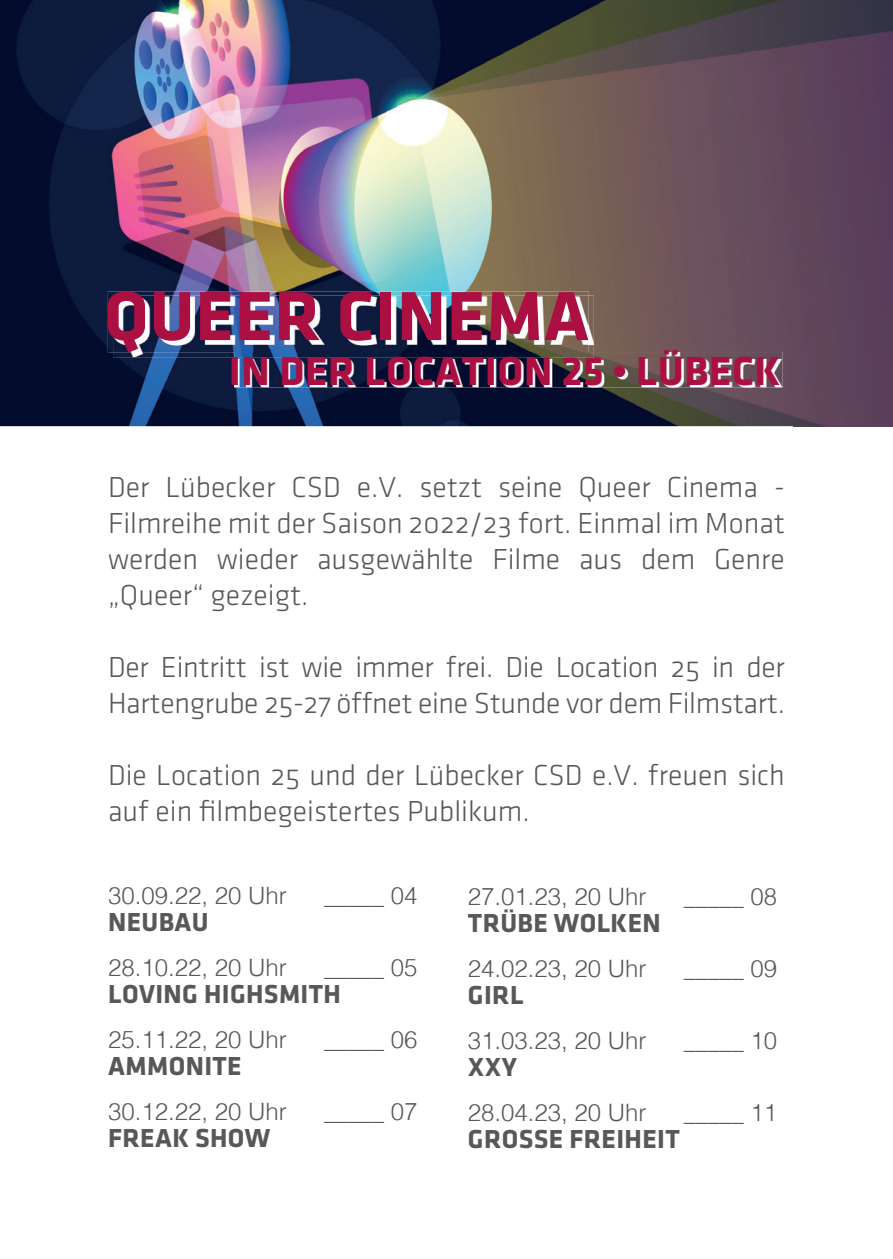
<style>
.page{position:relative;width:893px;height:1259px;background:#fff}
.page>*{position:absolute;margin:0;border:0;box-sizing:border-box;transform-origin:0 0}
.t1{font:700 72px "Klavika";letter-spacing:.015em;color:#ac1042}
.t2{font:700 42px "Klavika";letter-spacing:.015em;color:#ac1042}
.t3{font:30px/36px "Klavika Light OSF";color:#57585a}
.t4{font:700 27px "Klavika";letter-spacing:.015em;color:#57585a}
.t5{font:300 24px "Helvetica";color:#57585a}
</style>
<div class="page">
<img style="left:0;top:0;width:893px;height:426px">
<img style="left:108px;top:291px;width:480px;height:62px">
<img style="left:113px;top:295px;width:481px;height:62px">
<img style="left:113px;top:295px;width:475px;height:58px">
<img style="left:234px;top:352px;width:548px;height:35px">
<img style="left:234px;top:352px;width:360px;height:5px">
<img style="left:234px;top:352px;width:354px;height:1px">
<h1 class="t1" style="left:104px;top:277px;width:486px">QUEER CINEMA</h1>
<h2 class="t2" style="left:229px;top:348px;width:553px">IN DER LOCATION 25 • LÜBECK</h2>
<p class="t3" style="left:108px;top:469px;width:678px;text-align:justify">Der Lübecker CSD e.V. setzt seine Queer Cinema - Filmreihe mit der Saison 2022/23 fort. Einmal im Monat werden wieder ausgewählte Filme aus dem Genre „Queer“ gezeigt.</p>
<p class="t3" style="left:108px;top:649px;width:678px">Der Eintritt ist wie immer frei. Die Location 25 in der<br>Hartengrube 25-27 öffnet eine Stunde vor dem Filmstart.</p>
<p class="t3" style="left:108px;top:757px;width:678px">Die Location 25 und der Lübecker CSD e.V. freuen sich auf ein filmbegeistertes Publikum.</p>
<p class="t5" style="left:108px;top:874px;width:180px">30.09.22, 20 Uhr</p>
<p class="t5" style="left:324px;top:874px;width:95px">_____ 04</p>
<p class="t4" style="left:108px;top:907px;width:102px">NEUBAU</p>
<p class="t5" style="left:108px;top:946px;width:180px">28.10.22, 20 Uhr</p>
<p class="t5" style="left:324px;top:946px;width:95px">_____ 05</p>
<p class="t4" style="left:108px;top:979px;width:234px">LOVING HIGHSMITH</p>
<p class="t5" style="left:108px;top:1018px;width:180px">25.11.22, 20 Uhr</p>
<p class="t5" style="left:324px;top:1018px;width:95px">_____ 06</p>
<p class="t4" style="left:108px;top:1051px;width:135px">AMMONITE</p>
<p class="t5" style="left:108px;top:1090px;width:180px">30.12.22, 20 Uhr</p>
<p class="t5" style="left:324px;top:1090px;width:95px">_____ 07</p>
<p class="t4" style="left:108px;top:1123px;width:164px">FREAK SHOW</p>
<p class="t5" style="left:468px;top:876px;width:180px">27.01.23, 20 Uhr</p>
<p class="t5" style="left:684px;top:876px;width:95px">_____ 08</p>
<p class="t4" style="left:468px;top:908px;width:194px">TRÜBE WOLKEN</p>
<p class="t5" style="left:468px;top:948px;width:180px">24.02.23, 20 Uhr</p>
<p class="t5" style="left:684px;top:948px;width:95px">_____ 09</p>
<p class="t4" style="left:468px;top:980px;width:57px">GIRL</p>
<p class="t5" style="left:468px;top:1020px;width:180px">31.03.23, 20 Uhr</p>
<p class="t5" style="left:684px;top:1020px;width:95px">_____ 10</p>
<p class="t4" style="left:468px;top:1052px;width:51px">XXY</p>
<p class="t5" style="left:468px;top:1092px;width:180px">28.04.23, 20 Uhr</p>
<p class="t5" style="left:684px;top:1092px;width:95px">_____ 11</p>
<p class="t4" style="left:468px;top:1124px;width:213px">GROSSE FREIHEIT</p>
</div>
